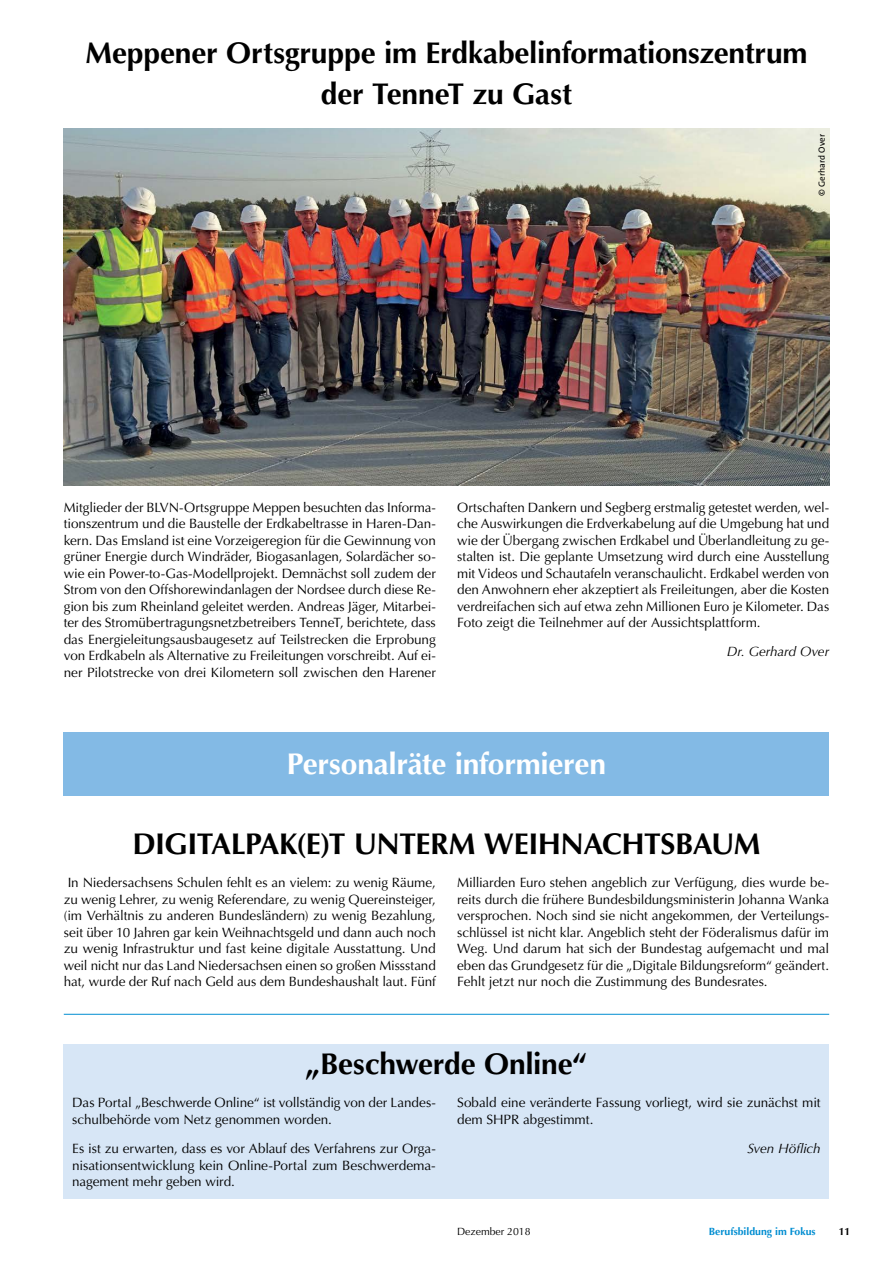
<style>
.page{position:relative;width:893px;height:1263px;background:#fff}
.page>*{position:absolute;margin:0;border:0;box-sizing:border-box;transform-origin:0 0}
.t1{font:700 30px/40.5px "Optima LT Std";letter-spacing:-.01em;color:#000;text-align:center}
.t2{font:700 30px "Optima LT Std";letter-spacing:-.01em;color:#fff}
.t3{font:13.5px/16.5px "Optima LT Std";letter-spacing:-.005em;color:#000;text-align:justify}
.t4{font:italic 13.5px "Optima LT Std";letter-spacing:-.005em;color:#000}
.t5{font:700 10.5px "Optima LT Std";color:#008dd1}
.t6{font:10.5px "Optima LT Std";color:#000}
.t7{font:700 10.5px "Optima LT Std";color:#000}
.t8{font:9px "The Sans Os F";letter-spacing:.015em;color:#000}
</style>
<div class="page">
<img style="left:64px;top:128px;width:765px;height:357px">
<div style="left:64px;top:732px;width:765px;height:64px;background:#83bae5"></div>
<div style="left:64px;top:1045px;width:765px;height:154px;background:#d7e6f6"></div>
<hr style="left:64px;top:1014px;width:765px;height:1px;background:#008dd1">
<h1 class="t1" style="left:85px;top:33px;width:724px">Meppener Ortsgruppe im Erdkabelinformationszentrum der TenneT zu Gast</h1>
<p class="t8" style="left:816px;top:196px;width:64px;rotate:-90deg">© Gerhard Over</p>
<p class="t3" style="left:64px;top:499px;width:374px">Mitglieder der BLVN-Ortsgruppe Meppen besuchten das Informa&shy;tionszentrum und die Baustelle der Erdkabeltrasse in Haren-Dan&shy;kern. Das Emsland ist eine Vorzeigeregion für die Gewinnung von grüner Energie durch Windräder, Biogasanlagen, Solardächer so&shy;wie ein Power-to-Gas-Modellprojekt. Demnächst soll zudem der Strom von den Offshorewindanlagen der Nordsee durch diese Re&shy;gion bis zum Rheinland geleitet werden. Andreas Jäger, Mitarbei&shy;ter des Stromübertragungsnetzbetreibers TenneT, berichtete, dass das Energieleitungsausbaugesetz auf Teilstrecken die Erprobung von Erdkabeln als Alternative zu Freileitungen vorschreibt. Auf ei&shy;ner Pilotstrecke von drei Kilometern soll zwischen den Harener</p>
<p class="t3" style="left:457px;top:499px;width:374px">Ortschaften Dankern und Segberg erstmalig getestet werden, wel&shy;che Auswirkungen die Erdverkabelung auf die Umgebung hat und wie der Übergang zwischen Erdkabel und Überlandleitung zu ge&shy;stalten ist. Die geplante Umsetzung wird durch eine Ausstellung mit Videos und Schautafeln veranschaulicht. Erdkabel werden von den Anwohnern eher akzeptiert als Freileitungen, aber die Kosten verdreifachen sich auf etwa zehn Millionen Euro je Kilometer. Das Foto zeigt die Teilnehmer auf der Aussichtsplattform.</p>
<p class="t4" style="left:727px;top:644px;width:104px">Dr. Gerhard Over</p>
<h1 class="t2" style="left:287px;top:747px;width:321px">Personalräte informieren</h1>
<h1 class="t1" style="left:132px;top:824px;width:629px">DIGITALPAK(E)T UNTERM WEIHNACHTSBAUM</h1>
<p class="t3" style="left:64px;top:874px;width:374px">In Niedersachsens Schulen fehlt es an vielem: zu wenig Räume, zu wenig Lehrer, zu wenig Referendare, zu wenig Quereinsteiger, (im Verhältnis zu anderen Bundesländern) zu wenig Bezahlung, seit über 10 Jahren gar kein Weihnachtsgeld und dann auch noch zu wenig Infrastruktur und fast keine digitale Ausstattung. Und weil nicht nur das Land Niedersachsen einen so großen Missstand hat, wurde der Ruf nach Geld aus dem Bundeshaushalt laut. Fünf</p>
<p class="t3" style="left:457px;top:874px;width:374px">Milliarden Euro stehen angeblich zur Verfügung, dies wurde be&shy;reits durch die frühere Bundesbildungsministerin Johanna Wanka versprochen. Noch sind sie nicht angekommen, der Verteilungs&shy;schlüssel ist nicht klar. Angeblich steht der Föderalismus dafür im Weg. Und darum hat sich der Bundestag aufgemacht und mal eben das Grundgesetz für die „Digitale Bildungsreform“ geändert.<br>Fehlt jetzt nur noch die Zustimmung des Bundesrates.</p>
<h1 class="t1" style="left:305px;top:1044px;width:284px">„Beschwerde Online“</h1>
<p class="t3" style="left:72px;top:1095px;width:365px">Das Portal „Beschwerde Online“ ist vollständig von der Landes&shy;schulbehörde vom Netz genommen worden.</p>
<p class="t3" style="left:72px;top:1140px;width:365px">Es ist zu erwarten, dass es vor Ablauf des Verfahrens zur Orga&shy;nisationsentwicklung kein Online-Portal zum Beschwerdema&shy;nagement mehr geben wird.</p>
<p class="t3" style="left:457px;top:1095px;width:365px">Sobald eine veränderte Fassung vorliegt, wird sie zunächst mit dem SHPR abgestimmt.</p>
<p class="t4" style="left:747px;top:1140px;width:75px">Sven Höflich</p>
<p class="t6" style="left:457px;top:1225px;width:75px">Dezember 2018</p>
<p class="t5" style="left:709px;top:1225px;width:108px">Berufsbildung im Fokus</p>
<p class="t7" style="left:839px;top:1225px;width:13px">11</p>
</div>
